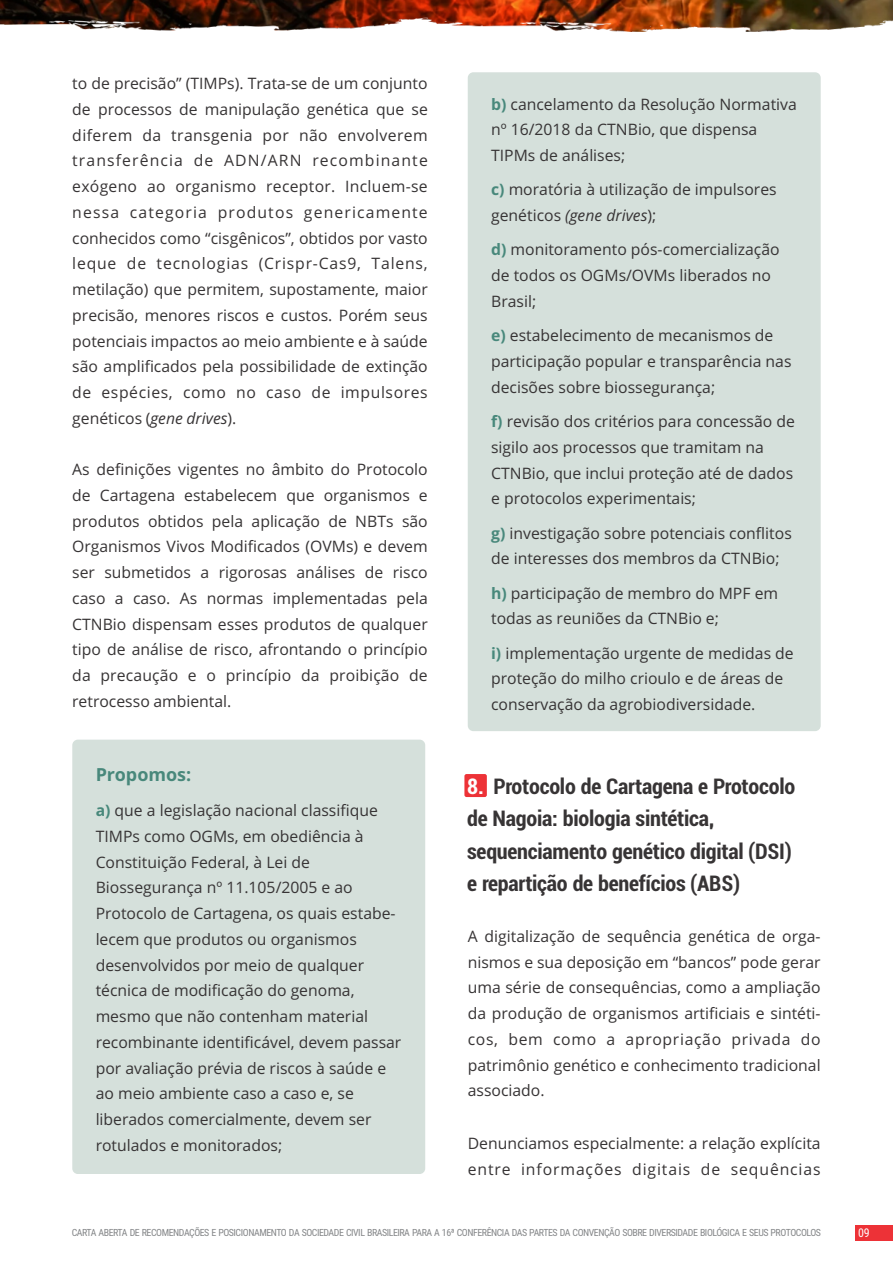
<style>
.page{position:relative;width:893px;height:1263px;background:#fff}
.page>*{position:absolute;margin:0;border:0;box-sizing:border-box;transform-origin:0 0}
.t1{font:700 condensed 22.5px/32.4px "Roboto";letter-spacing:-.01em;color:#373435}
.t2{font:700 18px "Open Sans";color:#48887b}
.t3{font:15.75px/25.8px "Open Sans";color:#373435}
.t4{font:12px "Roboto Condensed";color:#fefefe}
.t5{font:9.9px "Roboto Condensed";letter-spacing:-.045em;color:#848688}
.s1{font-style:italic}
.s2{font-weight:700;color:#48887b}
.s3{color:#fefefe}
</style>
<div class="page">
<div style="left:72px;top:740px;width:353px;height:434px;background:#d5e0db;border-radius:6px"></div>
<div style="left:468px;top:72px;width:353px;height:659px;background:#d5e0db;border-radius:6px"></div>
<div style="left:464px;top:774px;width:23px;height:23px;background:#ed3237;border-radius:2px"></div>
<div style="left:855px;top:1225px;width:38px;height:15px;background:#ed3237"></div>
<img style="left:0;top:0;width:893px;height:32px">
<p class="t3" style="left:72px;top:72px;width:357px;text-align:justify">to de precisão” (TIMPs). Trata-se de um conjunto de processos de manipulação genética que se diferem da transgenia por não envolverem transferência de ADN/ARN recombinante exógeno ao organismo receptor. Incluem-se nessa categoria produtos genericamente conhecidos como “cisgênicos”, obtidos por vasto leque de tecnologias (Crispr-Cas9, Talens, metilação) que permitem, supostamente, maior precisão, menores riscos e custos. Porém seus potenciais impactos ao meio ambiente e à saúde são amplificados pela possibilidade de extinção de espécies, como no caso de impulsores genéticos (<span class="s1">gene drives</span>).</p>
<p class="t3" style="left:72px;top:458px;width:357px;text-align:justify">As definições vigentes no âmbito do Protocolo de Cartagena estabelecem que organismos e produtos obtidos pela aplicação de NBTs são Organismos Vivos Modificados (OVMs) e devem ser submetidos a rigorosas análises de risco caso a caso. As normas implementadas pela CTNBio dispensam esses produtos de qualquer tipo de análise de risco, afrontando o princípio da precaução e o princípio da proibição de retrocesso ambiental.</p>
<p class="t2" style="left:96px;top:767px;width:97px">Propomos:</p>
<p class="t3" style="left:96px;top:799px;width:307px"><span class="s2">a)</span> que a legislação nacional classifique TIMPs como OGMs, em obediência à Constituição Federal, à Lei de Biossegurança nº 11.105/2005 e ao Protocolo de Cartagena, os quais estabe&shy;lecem que produtos ou organismos desenvolvidos por meio de qualquer técnica de modificação do genoma, mesmo que não contenham material recombinante identificável, devem passar por avaliação prévia de riscos à saúde e ao meio ambiente caso a caso e, se liberados comercialmente, devem ser rotulados e monitorados;</p>
<p class="t3" style="left:491px;top:92px;width:307px"><span class="s2">b)</span> cancelamento da Resolução Normativa nº 16/2018 da CTNBio, que dispensa<br>TIPMs de análises;</p>
<p class="t3" style="left:491px;top:178px;width:287px"><span class="s2">c)</span> moratória à utilização de impulsores genéticos <span class="s1">(gene drives</span>);</p>
<p class="t3" style="left:491px;top:238px;width:290px"><span class="s2">d)</span> monitoramento pós-comercialização de todos os OGMs/OVMs liberados no<br>Brasil;</p>
<p class="t3" style="left:491px;top:324px;width:302px"><span class="s2">e)</span> estabelecimento de mecanismos de participação popular e transparência nas decisões sobre biossegurança;</p>
<p class="t3" style="left:491px;top:410px;width:305px"><span class="s2">f)</span> revisão dos critérios para concessão de sigilo aos processos que tramitam na CTNBio, que inclui proteção até de dados e protocolos experimentais;</p>
<p class="t3" style="left:491px;top:521px;width:302px"><span class="s2">g)</span> investigação sobre potenciais conflitos de interesses dos membros da CTNBio;</p>
<p class="t3" style="left:491px;top:582px;width:288px"><span class="s2">h)</span> participação de membro do MPF em todas as reuniões da CTNBio e;</p>
<p class="t3" style="left:491px;top:642px;width:304px"><span class="s2">i)</span> implementação urgente de medidas de proteção do milho crioulo e de áreas de conservação da agrobiodiversidade.</p>
<h1 class="t1" style="left:467px;top:772px;width:330px"><span class="s3">8.</span> Protocolo de Cartagena e Protocolo de Nagoia: biologia sintética, sequenciamento genético digital (DSI) e repartição de benefícios (ABS)</h1>
<p class="t3" style="left:468px;top:925px;width:354px;text-align:justify">A digitalização de sequência genética de orga&shy;nismos e sua deposição em “bancos” pode gerar uma série de consequências, como a ampliação da produção de organismos artificiais e sintéti&shy;cos, bem como a apropriação privada do patrimônio genético e conhecimento tradicional associado.</p>
<p class="t3" style="left:468px;top:1131px;width:354px;line-height:26.5px">Denunciamos especialmente: a relação explícita entre informações digitais de sequências</p>
<p class="t5" style="left:72px;top:1229px;width:751px">CARTA ABERTA DE RECOMENDAÇÕES E POSICIONAMENTO DA SOCIEDADE CIVIL BRASILEIRA PARA A 16ª CONFERÊNCIA DAS PARTES DA CONVENÇÃO SOBRE DIVERSIDADE BIOLÓGICA E SEUS PROTOCOLOS</p>
<p class="t4" style="left:858px;top:1228px;width:13px">09</p>
</div>
